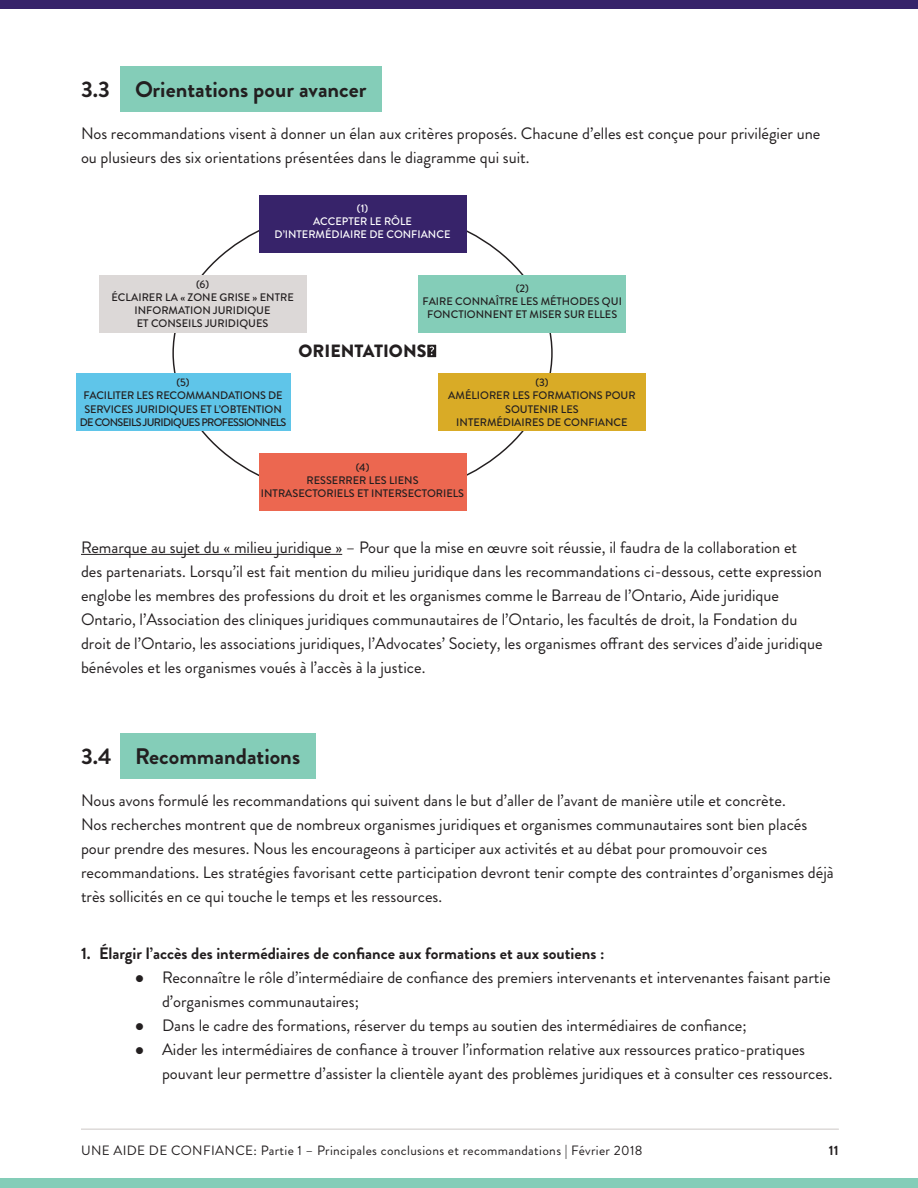
<style>
.page{position:relative;width:918px;height:1188px;background:#fff}
.page>*{position:absolute;margin:0;border:0;box-sizing:border-box;transform-origin:0 0}
.t1{font:700 22.5px "Brandon Grotesque";color:#231f20}
.t2{font:900 17.7px "Brandon Grotesque";color:#231f20}
.t3{font:16.5px/24px "Brandon Grotesque";color:#231f20}
.t4{font:700 16.5px "Brandon Grotesque";color:#231f20}
.t5{font:13.5px "Brandon Grotesque";letter-spacing:.025em;color:#231f20}
.t6{font:700 13.5px "Brandon Grotesque";color:#231f20}
.t7{font:500 10.95px/13px "Brandon Grotesque";color:#231f20;text-align:center}
.t8{font:500 10.95px/13px "Brandon Grotesque";color:#fff;text-align:center}
</style>
<div class="page">
<hr style="left:81px;top:554px;width:261px;height:1px;background:#231f20">
<div style="left:120px;top:734px;width:195px;height:45px;background:#84cdb8"></div>
<div style="left:120px;top:66px;width:262px;height:46px;background:#84cdb8"></div>
<hr style="left:81px;top:1129px;width:758px;height:1px;background:#dcd8d7">
<div style="left:0;top:1179px;width:918px;height:9px;background:#84cdb8"></div>
<div style="left:0;top:0;width:918px;height:9px;background:#37236a"></div>
<div style="left:259px;top:195px;width:207px;height:58px;background:#37236a"></div>
<div style="left:259px;top:454px;width:207px;height:57px;background:#ec6750"></div>
<div style="left:419px;top:275px;width:207px;height:58px;background:#84cdb8"></div>
<div style="left:76px;top:374px;width:214px;height:57px;background:#5fc5e9"></div>
<div style="left:99px;top:275px;width:207px;height:58px;background:#dcd8d7"></div>
<div style="left:438px;top:374px;width:208px;height:57px;background:#d9ab26"></div>
<svg style="left:427px;top:345px;width:9px;height:12px"></svg>
<h2 class="t1" style="left:81px;top:73px;width:287px">3.3 Orientations pour avancer</h2>
<p class="t3" style="left:81px;top:121px;width:741px">Nos recommandations visent à donner un élan aux critères proposés. Chacune d’elles est conçue pour privilégier une ou plusieurs des six orientations présentées dans le diagramme qui suit.</p>
<p class="t8" style="left:275px;top:202px;width:177px">(1)<br>ACCEPTER LE RÔLE<br>D’INTERMÉDIAIRE DE CONFIANCE</p>
<p class="t7" style="left:111px;top:278px;width:184px">(6)<br>ÉCLAIRER LA « ZONE GRISE » ENTRE<br>INFORMATION JURIDIQUE<br>ET CONSEILS JURIDIQUES</p>
<p class="t7" style="left:423px;top:282px;width:201px">(2)<br>FAIRE CONNAÎTRE LES MÉT ODES QUI<br>FONCTIONNENT ET MISER SUR ELLES</p>
<p class="t7" style="left:80px;top:376px;width:208px">(5)<br>FACILITER LES RECOMMANDATIONS DE<br>SERVICES JURIDIQUES ET L’OBTENTION<br>DE CONSEILS JURIDIQUES PROFESSIONNELS</p>
<p class="t2" style="left:299px;top:339px;width:129px">ORIENTATIONS</p>
<p class="t7" style="left:448px;top:376px;width:189px">(3)<br>AMÉLIORER LES FORMATIONS POUR<br>SOUTENIR LES<br>INTERMÉDIAIRES DE CONFIANCE</p>
<p class="t7" style="left:261px;top:461px;width:205px">(4)<br>RESSERRER LES LIENS<br>INTRASECTORIELS ET INTERSECTORIELS</p>
<p class="t3" style="left:81px;top:535px;width:743px">Remarque au sujet du « milieu juridique » – Pour que la mise en œuvre soit réussie, il faudra de la collaboration et des partenariats. Lorsqu’il est fait mention du milieu juridique dans les recommandations ci-dessous, cette expression englobe les membres des professions du droit et les organismes comme le Barreau de l’Ontario, Aide juridique Ontario, l’Association des cliniques juridiques communautaires de l’Ontario, les facultés de droit, la Fondation du droit de l’Ontario, les associations juridiques, l’Advocates’ Society, les organismes ofrant des services d’aide juridique bénévoles et les organismes voués à l’accès à la justice.</p>
<h2 class="t1" style="left:81px;top:741px;width:221px">3.4 Recommandations</h2>
<p class="t3" style="left:81px;top:789px;width:754px">Nous avons formulé les recommandations qui suivent dans le but d’aller de l’avant de manière utile et concrète.<br>Nos recherches montrent que de nombreux organismes juridiques et organismes communautaires sont bien placés pour prendre des mesures. Nous les encourageons à participer aux activités et au débat pour promouvoir ces recommandations. Les stratégies favorisant cette participation devront tenir compte des contraintes d’organismes déjà très sollicités en ce qui touche le temps et les ressources.</p>
<h3 class="t4" style="left:81px;top:942px;width:525px">1. Élargir l’accès des intermédiaires de confance aux formations et aux soutiens :</h3>
<p class="t3" style="left:162px;top:966px;width:670px">Reconnaître le rôle d’intermédiaire de confance des premiers intervenants et intervenantes faisant partie d’organismes communautaires;</p>
<p class="t3" style="left:162px;top:1014px;width:586px">Dans le cadre des formations, réserver du temps au soutien des intermédiaires de confance;</p>
<p class="t3" style="left:162px;top:1038px;width:672px">Aider les intermédiaires de confance à trouver l’information relative aux ressources pratico-pratiques pouvant leur permettre d’assister la clientèle ayant des problèmes juridiques et à consulter ces ressources.</p>
<p class="t5" style="left:81px;top:1142px;width:563px">UNE AIDE DE CONFIANCE: Partie 1 – Principales conclusions et recommandations | Février 2018</p>
<p class="t6" style="left:829px;top:1141px;width:11px">11</p>
</div>
